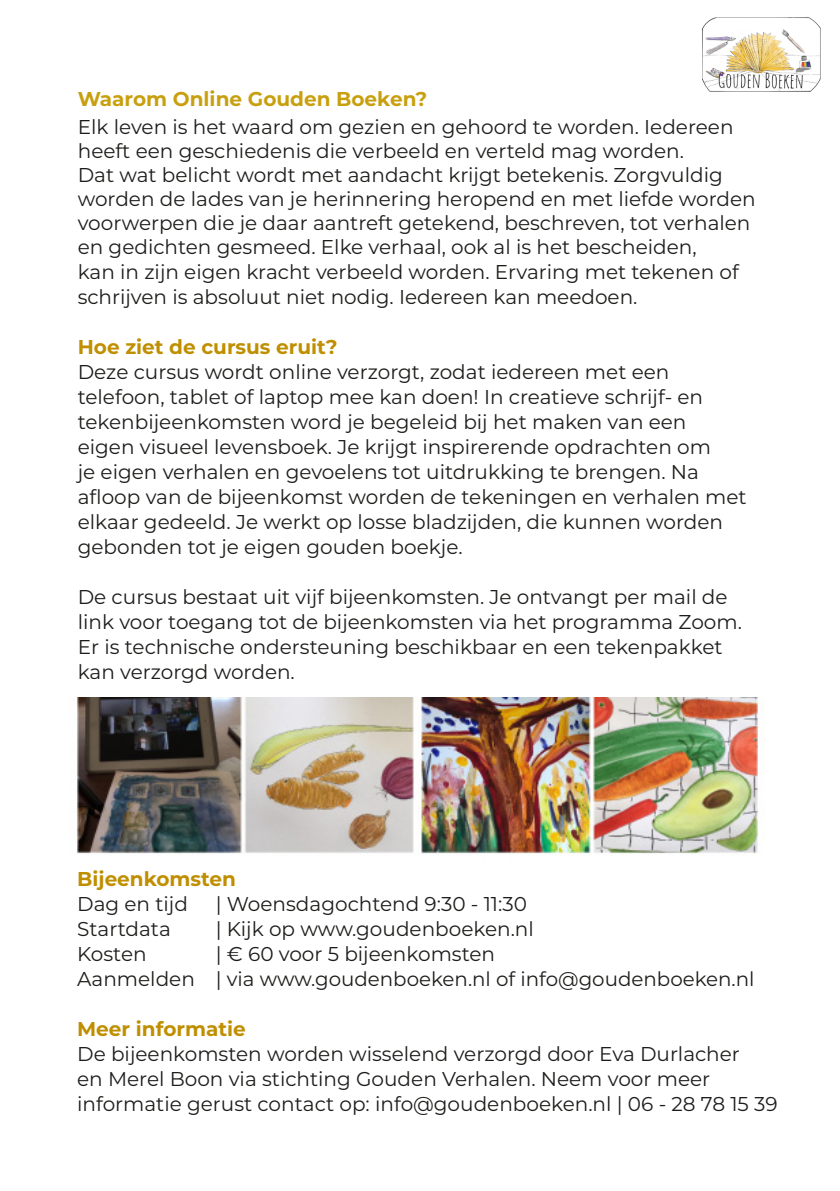
<style>
.page{position:relative;width:840px;height:1191px;background:#fff}
.page>*{position:absolute;margin:0;border:0;box-sizing:border-box;transform-origin:0 0}
.t1{font:20px/25px "Montserrat";color:#1d1d1b}
.t2{font:700 20px "Montserrat";color:#bf8f00}
.t3{font:700 20px "Montserrat";color:#c8a00f}
.t4{font:19.8px "Montserrat";color:#1d1d1b}
.s1{font-size:20px}
</style>
<div class="page">
<img style="left:76px;top:697px;width:683px;height:157px">
<img style="left:702px;top:17px;width:119px;height:75px">
<p class="t3" style="left:78px;top:84px;width:351px">Waarom Online Gouden Boeken?</p>
<p class="t1" style="left:78px;top:114px;width:679px;line-height:24.2px">Elk leven is het waard om gezien en gehoord te worden. Iedereen heeft een geschiedenis die verbeeld en verteld mag worden.<br>Dat wat belicht wordt met aandacht krijgt betekenis. Zorgvuldig worden de lades van je herinnering heropend en met liefde worden voorwerpen die je daar aantreft getekend, beschreven, tot verhalen en gedichten gesmeed. Elke verhaal, ook al is het bescheiden,<br>kan in zijn eigen kracht verbeeld worden. Ervaring met tekenen of schrijven is absoluut niet nodig. Iedereen kan meedoen.</p>
<p class="t2" style="left:78px;top:332px;width:261px">Hoe ziet de cursus eruit?</p>
<p class="t1" style="left:78px;top:358px;width:670px">Deze cursus wordt online verzorgt, zodat iedereen met een telefoon, tablet of laptop mee kan doen! In creatieve schrijf- en tekenbijeenkomsten word je begeleid bij het maken van een eigen visueel levensboek. Je krijgt inspirerende opdrachten om<br>je eigen verhalen en gevoelens tot uitdrukking te brengen. Na afloop van de bijeenkomst worden de tekeningen en verhalen met elkaar gedeeld. Je werkt op losse bladzijden, die kunnen worden gebonden tot je eigen gouden boekje.</p>
<p class="t1" style="left:78px;top:583px;width:665px">De cursus bestaat uit vijf bijeenkomsten. Je ontvangt per mail de link voor toegang tot de bijeenkomsten via het programma Zoom.<br>Er is technische ondersteuning beschikbaar en een tekenpakket kan verzorgd worden.</p>
<p class="t2" style="left:77px;top:864px;width:160px">Bijeenkomsten</p>
<p class="t1" style="left:77px;top:890px;width:112px">Dag en tijd</p>
<p class="t1" style="left:215px;top:890px;width:312px">| Woensdagochtend 9:30 - 11:30</p>
<p class="t1" style="left:77px;top:915px;width:95px">Startdata</p>
<p class="t1" style="left:215px;top:915px;width:319px">| Kijk op www.goudenboeken.nl</p>
<p class="t1" style="left:77px;top:940px;width:71px">Kosten</p>
<p class="t1" style="left:215px;top:940px;width:281px">| € 60 voor 5 bijeenkomsten</p>
<p class="t4" style="left:77px;top:965px;width:678px"><span class="s1">Aanmelden |</span> via www.goudenboeken.nl of info@goudenboeken.nl</p>
<p class="t2" style="left:77px;top:1014px;width:170px">Meer informatie</p>
<p class="t1" style="left:77px;top:1040px;width:701px">De bijeenkomsten worden wisselend verzorgd door Eva Durlacher<br>en Merel Boon via stichting Gouden Verhalen. Neem voor meer informatie gerust contact op: info@goudenboeken.nl | 06 - 28 78 15 39</p>
</div>
